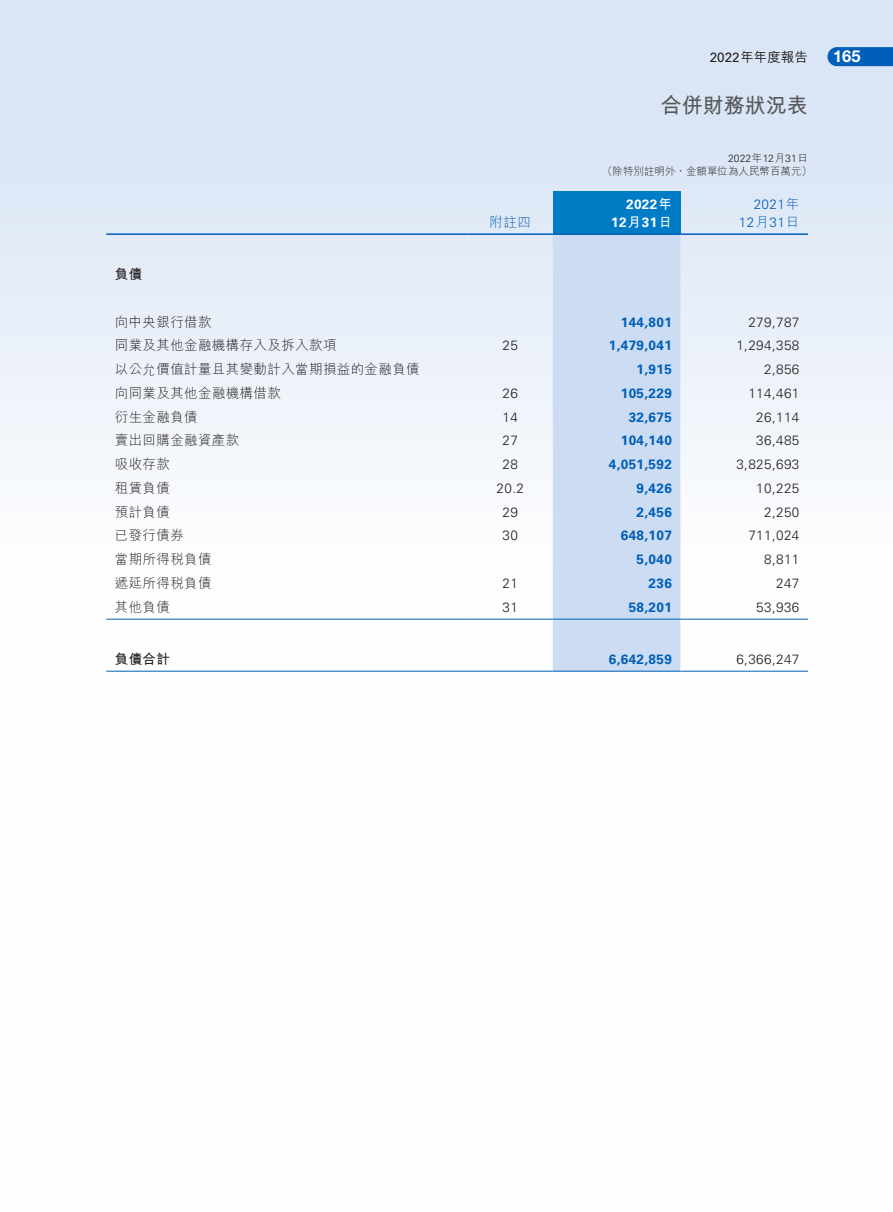
<style>
.page{position:relative;width:893px;height:1212px;background:#fff}
.page>*{position:absolute;margin:0;border:0;box-sizing:border-box;transform-origin:0 0}
.t1{font:700 21px "M Hei HK";color:#57585a}
.t2{font:700 16.5px "Helvetica Neue LT Std";color:#fff}
.t3{font:300 13.5px "Univers LT Std";letter-spacing:.03em;color:#231f20}
.t4{font:300 13.5px "M Hei HK";letter-spacing:.03em;color:#231f20}
.t5{font:700 13.5px "Univers LT Std";letter-spacing:.03em;color:#005fb9}
.t6{font:700 13.5px/18px "Univers LT Std";letter-spacing:.03em;color:#fff;text-align:right}
.t7{font:300 13.5px/18px "Univers LT Std";letter-spacing:.03em;color:#005fb9;text-align:right}
.t8{font:500 13.5px "M Hei HK";color:#231f20}
.t9{font:700 13.5px "M Hei HK";letter-spacing:.03em;color:#231f20}
.t10{font:300 13.5px "M Hei HK";color:#005fb9}
.t11{font:300 10.5px "M Hei HK";color:#231f20}
.t12{font:300 10.5px "Univers LT Std";color:#231f20}
.s1{font-family:"Univers LT Std";font-weight:400}
.s2{font-family:"M Hei HK"}
</style>
<div class="page">
<div style="left:0;top:0;width:893px;height:1212px;background:linear-gradient(to bottom,#dee8f6,#fff)"></div>
<svg style="left:827px;top:47px;width:66px;height:19px"></svg>
<div style="left:553px;top:191px;width:127px;height:43px;background:#007cc7"></div>
<div style="left:553px;top:235px;width:127px;height:436px;background:#ccdcf2"></div>
<hr style="left:106px;top:233px;width:362px;height:2px;background:#005fb9">
<hr style="left:468px;top:233px;width:85px;height:2px;background:#005fb9">
<hr style="left:553px;top:233px;width:127px;height:2px;background:#005fb9">
<hr style="left:680px;top:233px;width:128px;height:2px;background:#005fb9">
<hr style="left:106px;top:619px;width:362px;height:1px;background:#005fb9">
<hr style="left:468px;top:619px;width:85px;height:1px;background:#005fb9">
<hr style="left:553px;top:619px;width:127px;height:1px;background:#005fb9">
<hr style="left:680px;top:619px;width:128px;height:1px;background:#005fb9">
<hr style="left:106px;top:671px;width:362px;height:1px;background:#005fb9">
<hr style="left:468px;top:671px;width:85px;height:1px;background:#005fb9">
<hr style="left:553px;top:671px;width:127px;height:1px;background:#005fb9">
<hr style="left:680px;top:671px;width:128px;height:1px;background:#005fb9">
<p class="t8" style="left:710px;top:47px;width:100px"><span class="s1">2022</span>年年度報告</p>
<p class="t2" style="left:833px;top:46px;width:29px">165</p>
<h1 class="t1" style="left:661px;top:90px;width:149px">合併財務狀況表</h1>
<p class="t10" style="left:490px;top:215px;width:43px">附註四</p>
<p class="t12" style="left:728px;top:152px;width:81px">2022<span class="s2">年</span>12<span class="s2">月</span>31<span class="s2">日</span></p>
<p class="t11" style="left:602px;top:166px;width:211px">（除特別註明外，金額單位為人民幣百萬元）</p>
<p class="t6" style="left:611px;top:196px;width:62px">2022<span class="s2">年<br></span>12<span class="s2">月</span>31<span class="s2">日</span></p>
<p class="t7" style="left:739px;top:196px;width:62px">2021<span class="s2">年<br></span>12<span class="s2">月</span>31<span class="s2">日</span></p>
<p class="t9" style="left:115px;top:264px;width:29px">負債</p>
<p class="t4" style="left:115px;top:315px;width:98px">向中央銀行借款</p>
<p class="t5" style="left:621px;top:314px;width:53px">144,801</p>
<p class="t3" style="left:748px;top:314px;width:53px">279,787</p>
<p class="t4" style="left:115px;top:338px;width:223px">同業及其他金融機構存入及拆入款項</p>
<p class="t3" style="left:503px;top:337px;width:17px">25</p>
<p class="t5" style="left:609px;top:338px;width:65px">1,479,041</p>
<p class="t3" style="left:736px;top:337px;width:65px">1,294,358</p>
<p class="t4" style="left:115px;top:362px;width:306px">以公允價值計量且其變動計入當期損益的金融負債</p>
<p class="t5" style="left:637px;top:361px;width:37px">1,915</p>
<p class="t3" style="left:764px;top:361px;width:37px">2,856</p>
<p class="t4" style="left:115px;top:386px;width:168px">向同業及其他金融機構借款</p>
<p class="t3" style="left:503px;top:385px;width:17px">26</p>
<p class="t5" style="left:621px;top:385px;width:53px">105,229</p>
<p class="t3" style="left:748px;top:385px;width:53px">114,461</p>
<p class="t4" style="left:115px;top:410px;width:84px">衍生金融負債</p>
<p class="t3" style="left:503px;top:409px;width:17px">14</p>
<p class="t5" style="left:629px;top:409px;width:45px">32,675</p>
<p class="t3" style="left:756px;top:409px;width:45px">26,114</p>
<p class="t4" style="left:115px;top:433px;width:126px">賣出回購金融資產款</p>
<p class="t3" style="left:503px;top:432px;width:17px">27</p>
<p class="t5" style="left:621px;top:433px;width:53px">104,140</p>
<p class="t3" style="left:756px;top:432px;width:45px">36,485</p>
<p class="t4" style="left:115px;top:457px;width:57px">吸收存款</p>
<p class="t3" style="left:503px;top:456px;width:17px">28</p>
<p class="t5" style="left:609px;top:456px;width:65px">4,051,592</p>
<p class="t3" style="left:736px;top:456px;width:65px">3,825,693</p>
<p class="t4" style="left:115px;top:481px;width:57px">租賃負債</p>
<p class="t3" style="left:497px;top:480px;width:29px">20.2</p>
<p class="t5" style="left:637px;top:480px;width:37px">9,426</p>
<p class="t3" style="left:756px;top:480px;width:45px">10,225</p>
<p class="t4" style="left:115px;top:505px;width:57px">預計負債</p>
<p class="t3" style="left:503px;top:504px;width:17px">29</p>
<p class="t5" style="left:637px;top:504px;width:37px">2,456</p>
<p class="t3" style="left:764px;top:504px;width:37px">2,250</p>
<p class="t4" style="left:115px;top:528px;width:71px">已發行債券</p>
<p class="t3" style="left:503px;top:527px;width:17px">30</p>
<p class="t5" style="left:621px;top:528px;width:53px">648,107</p>
<p class="t3" style="left:748px;top:527px;width:53px">711,024</p>
<p class="t4" style="left:115px;top:552px;width:98px">當期所得稅負債</p>
<p class="t5" style="left:637px;top:551px;width:37px">5,040</p>
<p class="t3" style="left:764px;top:551px;width:37px">8,811</p>
<p class="t4" style="left:115px;top:576px;width:98px">遞延所得稅負債</p>
<p class="t3" style="left:503px;top:575px;width:17px">21</p>
<p class="t5" style="left:649px;top:575px;width:25px">236</p>
<p class="t3" style="left:776px;top:575px;width:25px">247</p>
<p class="t4" style="left:115px;top:600px;width:57px">其他負債</p>
<p class="t3" style="left:503px;top:599px;width:17px">31</p>
<p class="t5" style="left:629px;top:599px;width:45px">58,201</p>
<p class="t3" style="left:756px;top:599px;width:45px">53,936</p>
<p class="t9" style="left:115px;top:649px;width:57px">負債合計</p>
<p class="t5" style="left:609px;top:651px;width:65px">6,642,859</p>
<p class="t3" style="left:736px;top:651px;width:65px">6,366,247</p>
</div>
